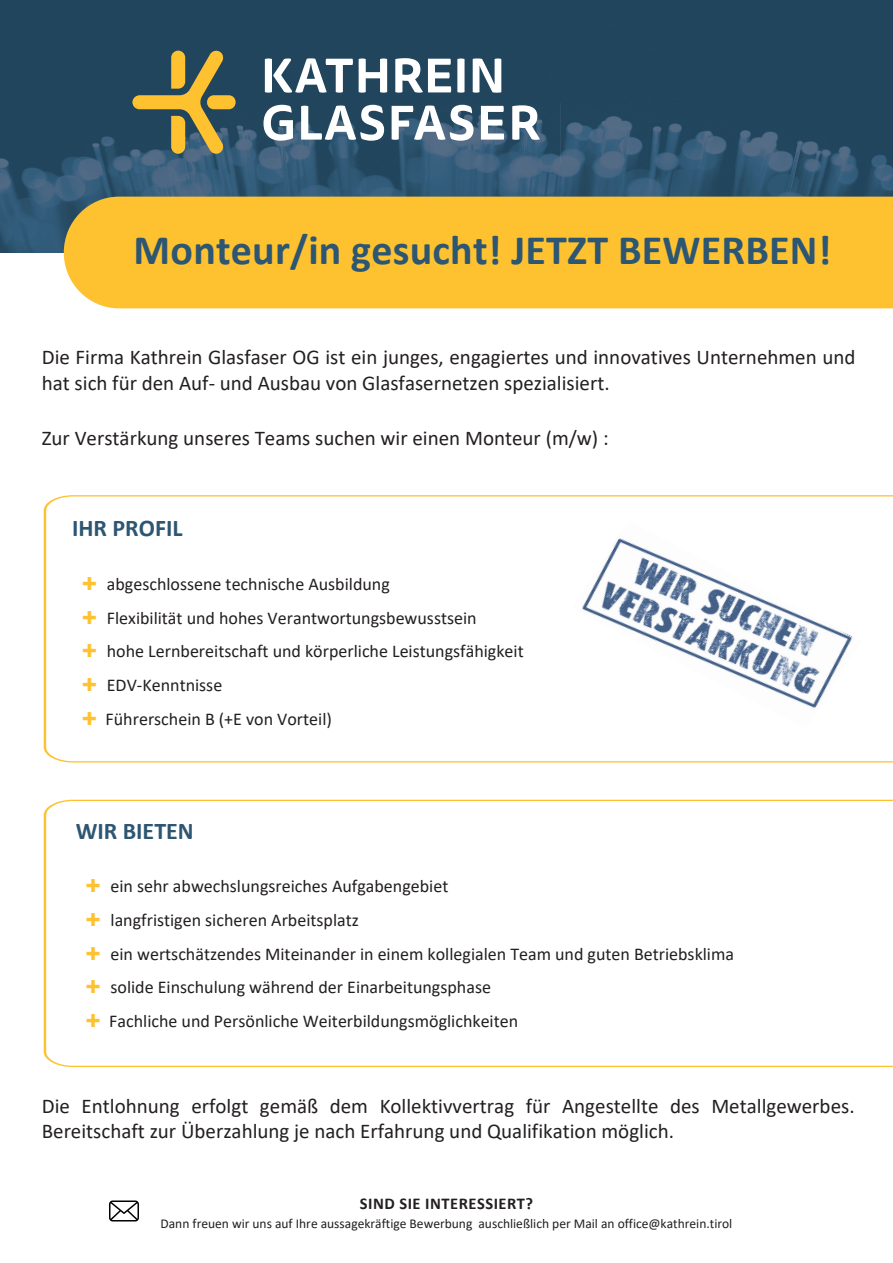
<style>
.page{position:relative;width:893px;height:1263px;background:#fff}
.page>*{position:absolute;margin:0;border:0;box-sizing:border-box;transform-origin:0 0}
.t1{font:700 42px "Calibri";letter-spacing:.005em;color:#2d5672}
.t2{font:700 24px "Calibri";color:#2d5672}
.t3{font:21px/25.2px "Calibri";color:#231f20}
.t4{font:18px/33.9px "Calibri";color:#231f20}
.t5{font:700 16.5px "Calibri";letter-spacing:.03em;color:#231f20}
.t6{font:13.5px "Calibri";color:#231f20}
</style>
<div class="page">
<svg style="left:43px;top:495px;width:850px;height:268px"></svg>
<img style="left:0;top:1px;width:893px;height:251px">
<div style="left:64px;top:197px;width:829px;height:111px;background:#fec231"></div>
<div style="left:207px;top:95px;width:29px;height:14px;background:#fec231;border-radius:7px"></div>
<svg style="left:132px;top:50px;width:92px;height:105px;background:#74754f"></svg>
<svg style="left:263px;top:105px;width:277px;height:36px"></svg>
<svg style="left:265px;top:58px;width:236px;height:35px"></svg>
<svg style="left:560px;top:103px;width:1px;height:61px"></svg>
<img style="left:573px;top:522px;width:288px;height:205px">
<img style="left:109px;top:1200px;width:30px;height:22px">
<svg style="left:43px;top:799px;width:850px;height:269px"></svg>
<svg style="left:83px;top:576px;width:13px;height:14px"></svg>
<svg style="left:83px;top:610px;width:13px;height:13px"></svg>
<svg style="left:83px;top:644px;width:13px;height:13px"></svg>
<svg style="left:83px;top:678px;width:13px;height:13px"></svg>
<svg style="left:83px;top:712px;width:13px;height:13px"></svg>
<svg style="left:87px;top:878px;width:13px;height:14px"></svg>
<svg style="left:87px;top:912px;width:13px;height:14px"></svg>
<svg style="left:87px;top:946px;width:13px;height:13px"></svg>
<svg style="left:87px;top:980px;width:13px;height:13px"></svg>
<svg style="left:87px;top:1014px;width:13px;height:13px"></svg>
<h1 class="t1" style="left:134px;top:220px;width:699px">Monteur/in gesucht! JETZT BEWERBEN!</h1>
<p class="t3" style="left:42px;top:343px;width:815px;line-height:26.2px">Die Firma Kathrein Glasfaser OG ist ein junges, engagiertes und innovatives Unternehmen und hat sich für den Auf- und Ausbau von Glasfasernetzen spezialisiert.</p>
<p class="t3" style="left:42px;top:424px;width:568px">Zur Verstärkung unseres Teams suchen wir einen Monteur (m/w) :</p>
<h2 class="t2" style="left:72px;top:511px;width:112px">IHR PROFIL</h2>
<p class="t4" style="left:106px;top:566px;width:420px">abgeschlossene technische Ausbildung<br>Flexibilität und hohes Verantwortungsbewusstsein<br>hohe Lernbereitschaft und körperliche Leistungsfähigkeit EDV-Kenntnisse<br>Führerschein B (+E von Vorteil)</p>
<h2 class="t2" style="left:76px;top:814px;width:120px">WIR BIETEN</h2>
<p class="t4" style="left:109px;top:868px;width:626px">ein sehr abwechslungsreiches Aufgabengebiet<br>langfristigen sicheren Arbeitsplatz<br>ein wertschätzendes Miteinander in einem kollegialen Team und guten Betriebsklima solide Einschulung während der Einarbeitungsphase<br>Fachliche und Persönliche Weiterbildungsmöglichkeiten</p>
<p class="t3" style="left:42px;top:1093px;width:814px">Die Entlohnung erfolgt gemäß dem Kollektivvertrag für Angestellte des Metallgewerbes.<br>Bereitschaft zur Überzahlung je nach Erfahrung und Qualifikation möglich.</p>
<p class="t5" style="left:360px;top:1192px;width:175px">SIND SIE INTERESSIERT?</p>
<p class="t6" style="left:161px;top:1214px;width:573px">Dann freuen wir uns auf Ihre aussagekräftige Bewerbung auschließlich per Mail an office@kathrein.tirol</p>
</div>
